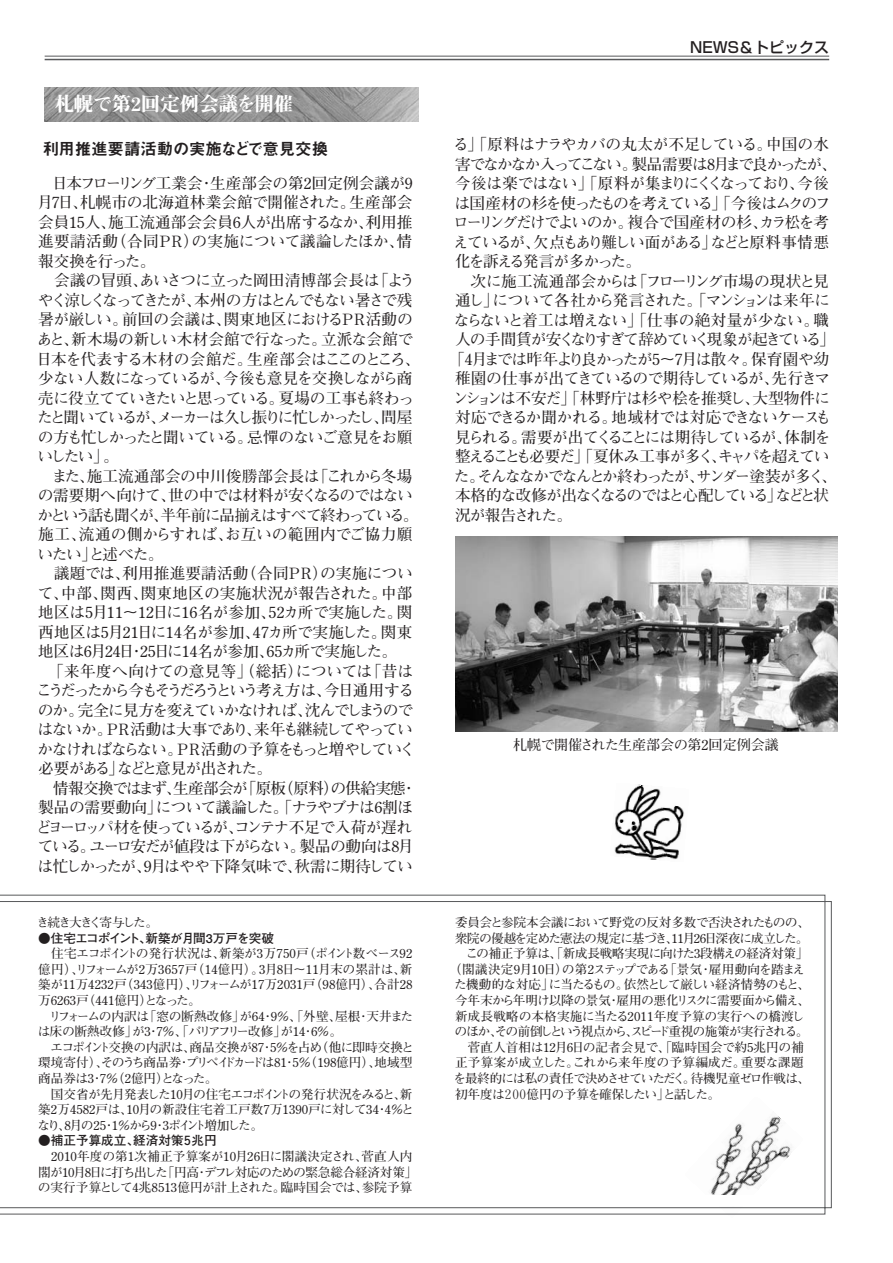
<style>
.page{position:relative;width:893px;height:1263px;background:#fff}
.page>*{position:absolute;margin:0;border:0;box-sizing:border-box;transform-origin:0 0}
.t1{font:19.5px "Midashi Min MA31";color:#fff}
.t2{font:16.5px "Midashi Go MB31";letter-spacing:-.005em;color:#231f20}
.t3{font:700 15.6px/19.5px "Futo Min A101";letter-spacing:-.03em;color:#231f20}
.t4{font:700 15.6px/19.5px "Futo Min A101";letter-spacing:-.055em;color:#231f20}
.t5{font:700 15.6px "Futo Min A101";letter-spacing:-.105em;color:#231f20}
.t6{font:700 15.6px "Futo Min A101";letter-spacing:-.09em;color:#231f20}
.t7{font:700 15.6px "Futo Min A101";letter-spacing:-.02em;color:#231f20}
.t8{font:700 15.6px "Futo Min A101";letter-spacing:-.11em;color:#231f20}
.t9{font:700 15.6px "Futo Min A101";letter-spacing:-.1em;color:#231f20}
.t10{font:700 15.6px "Futo Min A101";letter-spacing:-.08em;color:#231f20}
.t11{font:700 15.6px "Futo Min A101";letter-spacing:-.095em;color:#231f20}
.t12{font:700 15.6px "Futo Min A101";letter-spacing:-.01em;color:#231f20}
.t13{font:700 15.6px "Futo Min A101";letter-spacing:-.035em;color:#231f20}
.t14{font:500 15px "Shin Go";color:#231f20}
.t15{font:700 14.1px "Futo Min A101";letter-spacing:-.005em;color:#231f20}
.t16{font:700 12.6px/15.6px "Futo Min A101";letter-spacing:-.025em;color:#231f20}
.t17{font:700 12.6px "Futo Min A101";letter-spacing:-.045em;color:#231f20}
.t18{font:700 12.6px "Futo Min A101";letter-spacing:-.055em;color:#231f20}
.t19{font:700 12.6px "Futo Min A101";letter-spacing:.01em;color:#231f20}
.t20{font:700 12.6px "Futo Min A101";letter-spacing:-.075em;color:#231f20}
.t21{font:700 12.6px "Futo Min A101";letter-spacing:-.125em;color:#231f20}
.t22{font:700 12.6px "Futo Min A101";letter-spacing:-.05em;color:#231f20}
.t23{font:700 12.6px "Futo Min A101";letter-spacing:.015em;color:#231f20}
.t24{font:700 12.6px "Futo Min A101";letter-spacing:-.105em;color:#231f20}
.t25{font:700 12.6px "Futo Go B101";letter-spacing:-.07em;color:#231f20}
.t26{font:700 12.6px "Futo Go B101";color:#231f20}
.t27{font:700 12.6px "Futo Min A101";letter-spacing:-.14em;color:#231f20}
</style>
<div class="page">
<img style="left:456px;top:536px;width:381px;height:195px">
<svg style="left:0;top:894px;width:832px;height:321px"></svg>
<hr style="left:45px;top:59px;width:784px;height:1px;background:#58595b">
<hr style="left:45px;top:56px;width:784px;height:1px;background:#58595b">
<img style="left:45px;top:87px;width:374px;height:34px">
<img style="left:614px;top:784px;width:70px;height:76px">
<p class="t1" style="left:54px;top:97px;width:240px">札幌で第2回定例会議を開催</p>
<p class="t2" style="left:43px;top:142px;width:287px">利用推進要請活動の実施などで意見交換</p>
<p class="t3" style="left:37px;top:176px;width:385px">　日本フローリング工業会・生産部会の第2回定例会議が9月7日、札幌市の北海道林業会館で開催された。生産部会会員15人、施工流通部会会員6人が出席するなか、利用推進要請活動（合同ＰＲ）の実施について議論したほか、情報交換を行った。<br>　会議の冒頭、あいさつに立った岡田清博部会長は「ようやく涼しくなってきたが、本州の方はとんでもない暑さで残暑が厳しい。前回の会議は、関東地区におけるＰＲ活動のあと、新木場の新しい木材会館で行なった。立派な会館で日本を代表する木材の会館だ。生産部会はここのところ、少ない人数になっているが、今後も意見を交換しながら商売に役立てていきたいと思っている。夏場の工事も終わったと聞いているが、メーカーは久し振りに忙しかったし、問屋の方も忙しかったと聞いている。忌憚のないご意見をお願いしたい」。<br>　また、施工流通部会の中川俊勝部会長は「これから冬場の需要期へ向けて、世の中では材料が安くなるのではないかという話も聞くが、半年前に品揃えはすべて終わっている。施工、流通の側からすれば、お互いの範囲内でご協力願いたい」と述べた。<br>　議題では、利用推進要請活動（合同ＰＲ）の実施について、中部、関西、関東地区の実施状況が報告された。中部地区は5月11～12日に16名が参加、52カ所で実施した。関西地区は5月21日に14名が参加、47カ所で実施した。関東地区は6月24日・25日に14名が参加、65カ所で実施した。</p>
<p class="t4" style="left:36px;top:663px;width:382px;text-indent:12px">「来年度へ向けての意見等」（総括）については「昔はこうだったから今もそうだろうという考え方は、今日通用するのか。完全に見方を変えていかなければ、沈んでしまうのではないか。ＰＲ活動は大事であり、来年も継続してやっていかなければならない。ＰＲ活動の予算をもっと増やしていく必要がある」などと意見が出された。<br>　情報交換ではまず、生産部会が「原板（原料）の供給実態・製品の需要動向」について議論した。「ナラやブナは6割ほどヨーロッパ材を使っているが、コンテナ不足で入荷が遅れている。ユーロ安だが値段は下がらない。製品の動向は8月は忙しかったが、9月はやや下降気味で、秋需に期待してい</p>
<p class="t27" style="left:37px;top:918px;width:123px">き続き大きく寄与した。</p>
<p class="t25" style="left:38px;top:933px;width:237px">●住宅エコポイント、新築が月間3万戸を突破</p>
<p class="t16" style="left:37px;top:947px;width:378px">　住宅エコポイントの発行状況は、新築が3万750戸（ポイント数ベース92億円）、リフォームが2万3657戸（14億円）。3月8日～11月末の累計は、新築が11万4232戸（343億円）、リフォームが17万2031戸（98億円）、合計28万6263戸（441億円）となった。<br>　リフォームの内訳は「窓の断熱改修」が64・9％、「外壁、屋根・天井または床の断熱改修」が3・7％、「バリアフリー改修」が14・6％。<br>　エコポイント交換の内訳は、商品交換が87・5％を占め（他に即時交換と環境寄付）、そのうち商品券・プリペイドカードは81・5％（198億円）、地域型商品券は3・7％（2億円）となった。<br>　国交省が先月発表した10月の住宅エコポイントの発行状況をみると、新築2万4582戸は、10月の新設住宅着工戸数7万1390戸に対して34・4％となり、8月の25・1％から9・3ポイント増加した。</p>
<p class="t26" style="left:38px;top:1136px;width:180px">●補正予算成立、経済対策５兆円</p>
<p class="t16" style="left:38px;top:1150px;width:381px">　2010年度の第1次補正予算案が10月26日に閣議決定され、菅直人内閣が10月8日に打ち出した「円高・デフレ対応のための緊急総合経済対策」の実行予算として4兆8513億円が計上された。臨時国会では、参院予算</p>
<p class="t14" style="left:690px;top:42px;width:140px">NEWS＆トピックス</p>
<p class="t12" style="left:453px;top:139px;width:378px">る」「原料はナラやカバの丸太が不足している。中国の水</p>
<p class="t5" style="left:455px;top:158px;width:383px">害でなかなか入ってこない。製品需要は8月まで良かったが、</p>
<p class="t4" style="left:455px;top:176px;width:376px">今後は楽ではない」「原料が集まりにくくなっており、今後</p>
<p class="t9" style="left:454px;top:197px;width:378px">は国産材の杉を使ったものを考えている」「今後はムクのフ</p>
<p class="t6" style="left:453px;top:217px;width:377px">ローリングだけでよいのか。複合で国産材の杉、カラ松を考</p>
<p class="t5" style="left:453px;top:236px;width:377px">えているが、欠点もあり難しい面がある」などと原料事情悪</p>
<p class="t8" style="left:455px;top:256px;width:188px">化を訴える発言が多かった。</p>
<p class="t13" style="left:455px;top:275px;width:376px">　次に施工流通部会からは「フローリング市場の現状と見</p>
<p class="t7" style="left:455px;top:295px;width:377px">通し」について各社から発言された。「マンションは来年に</p>
<p class="t3" style="left:454px;top:312px;width:377px">ならないと着工は増えない」「仕事の絶対量が少ない。職</p>
<p class="t6" style="left:455px;top:334px;width:382px">人の手間賃が安くなりすぎて辞めていく現象が起きている」</p>
<p class="t4" style="left:449px;top:351px;width:382px">「4月までは昨年より良かったが5～7月は散々。保育園や幼</p>
<p class="t4" style="left:455px;top:371px;width:377px">稚園の仕事が出てきているので期待しているが、先行きマ</p>
<p class="t7" style="left:453px;top:392px;width:378px">ンションは不安だ」「林野庁は杉や桧を推奨し、大型物件に</p>
<p class="t4" style="left:455px;top:410px;width:378px">対応できるか聞かれる。地域材では対応できないケースも</p>
<p class="t10" style="left:455px;top:431px;width:377px">見られる。需要が出てくることには期待しているが、体制を</p>
<p class="t8" style="left:455px;top:451px;width:376px">整えることも必要だ」「夏休み工事が多く、キャパを超えてい</p>
<p class="t5" style="left:454px;top:470px;width:384px">た。そんななかでなんとか終わったが、サンダー塗装が多く、</p>
<p class="t11" style="left:455px;top:490px;width:376px">本格的な改修が出なくなるのではと心配している」などと状</p>
<p class="t4" style="left:455px;top:507px;width:119px">況が報告された。</p>
<p class="t15" style="left:513px;top:740px;width:267px">札幌で開催された生産部会の第2回定例会議</p>
<p class="t17" style="left:455px;top:918px;width:356px">委員会と参院本会議において野党の反対多数で否決されたものの、</p>
<p class="t20" style="left:455px;top:933px;width:355px">衆院の優越を定めた憲法の規定に基づき、11月26日深夜に成立した。</p>
<p class="t16" style="left:455px;top:947px;width:355px">　この補正予算は、「新成長戦略実現に向けた3段構えの経済対策」</p>
<p class="t17" style="left:449px;top:965px;width:357px">（閣議決定9月10日）の第2ステップである「景気・雇用動向を踏まえ</p>
<p class="t18" style="left:454px;top:980px;width:357px">た機動的な対応」に当たるもの。依然として厳しい経済情勢のもと、</p>
<p class="t22" style="left:455px;top:996px;width:356px">今年末から年明け以降の景気・雇用の悪化リスクに需要面から備え、</p>
<p class="t23" style="left:455px;top:1011px;width:351px">新成長戦略の本格実施に当たる2011年度予算の実行への橋渡し</p>
<p class="t21" style="left:455px;top:1027px;width:355px">のほか、その前倒しという視点から、スピード重視の施策が実行される。</p>
<p class="t19" style="left:455px;top:1043px;width:350px">　菅直人首相は12月6日の記者会見で、「臨時国会で約5兆円の補</p>
<p class="t19" style="left:455px;top:1058px;width:350px">正予算案が成立した。これから来年度の予算編成だ。重要な課題</p>
<p class="t18" style="left:454px;top:1074px;width:358px">を最終的には私の責任で決めさせていただく。待機児童ゼロ作戦は、</p>
<p class="t24" style="left:455px;top:1089px;width:267px">初年度は２００億円の予算を確保したい」と話した。</p>
</div>
